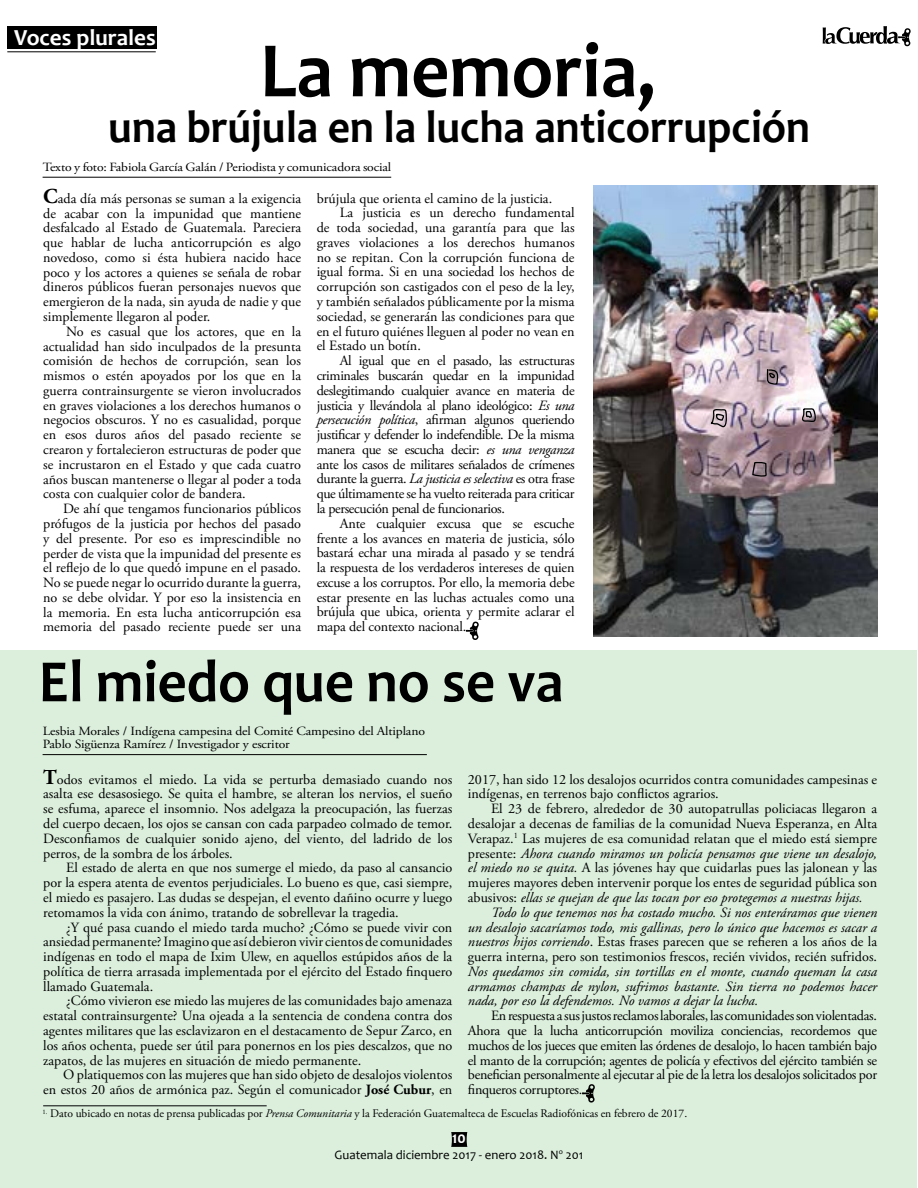
<style>
.page{position:relative;width:918px;height:1188px;background:#fff}
.page>*{position:absolute;margin:0;border:0;box-sizing:border-box;transform-origin:0 0}
.t1{font:700 79.35px "Candara";color:#000;scale:.94 1}
.t2{font:700 60.6px "Candara";color:#000;scale:.94 1}
.t3{font:700 46.35px "Candara";color:#000;scale:.94 1}
.t4{font:700 23.1px "Candara";color:#fff}
.t5{font:700 16.65px "Candara";color:#fff;scale:.92 1}
.t6{font:14.1px/14.9px "Adobe Garamond Pro";color:#000;text-align:justify}
.t7{font:14.1px "Adobe Garamond Pro";letter-spacing:-.025em;color:#000}
.t8{font:italic 14.1px/14.9px "Adobe Garamond Pro";color:#000;text-align:justify}
.t9{font:12.9px "Candara";color:#000}
.t10{font:12.6px/13.2px "Adobe Garamond Pro";letter-spacing:-.01em;color:#000;scale:1.09 1}
.t11{font:11.55px "Adobe Garamond Pro";color:#000}
.s1{font-weight:700;font-size:21.15px}
.s2{font-style:italic}
.s3{font-weight:700}
.s4{font-style:normal}
</style>
<div class="page">
<div style="left:1px;top:650px;width:916px;height:537px;background:#dbefdc"></div>
<hr style="left:43px;top:177px;width:348px;height:1px;background:#000">
<hr style="left:43px;top:754px;width:384px;height:1px;background:#000">
<div style="left:7px;top:26px;width:149px;height:23px;background:#000"></div>
<hr style="left:7px;top:51px;width:149px;height:1px;background:#000">
<svg style="left:823px;top:26px;width:88px;height:21px"></svg>
<svg style="left:451px;top:1132px;width:16px;height:15px"></svg>
<svg style="left:582px;top:1084px;width:13px;height:19px"></svg>
<img style="left:594px;top:185px;width:283px;height:451px">
<svg style="left:466px;top:621px;width:13px;height:19px"></svg>
<hr style="left:43px;top:1105px;width:224px;height:1px;background:#000">
<svg style="left:752px;top:461px;width:15px;height:16px"></svg>
<svg style="left:709px;top:407px;width:19px;height:24px"></svg>
<svg style="left:766px;top:368px;width:12px;height:17px"></svg>
<svg style="left:802px;top:407px;width:16px;height:16px"></svg>
<h3 class="t4" style="left:14px;top:23px;width:143px">Voces plurales</h3>
<h1 class="t1" style="left:260px;top:21px;width:423px">La memoria,</h1>
<h3 class="t3" style="left:108px;top:98px;width:748px">una brújula en la lucha anticorrupción</h3>
<p class="t10" style="left:43px;top:161px;width:321px">Texto y foto: Fabiola García Galán / Periodista y comunicadora social</p>
<p class="t6" style="left:43px;top:191px;width:259px"><span class="s1">C</span>ada día más personas se suman a la exigencia de acabar con la impunidad que mantiene desfalcado al Estado de Guatemala. Pareciera que hablar de lucha anticorrupción es algo novedoso, como si ésta hubiera nacido hace poco y los actores a quienes se señala de robar dineros públicos fueran personajes nuevos que emergieron de la nada, sin ayuda de nadie y que simplemente llegaron al poder.</p>
<p class="t6" style="left:43px;top:324px;width:259px;text-indent:23px">No es casual que los actores, que en la actualidad han sido inculpados de la presunta comisión de hechos de corrupción, sean los mismos o estén apoyados por los que en la guerra contrainsurgente se vieron involucrados en graves violaciones a los derechos humanos o negocios obscuros. Y no es casualidad, porque en esos duros años del pasado reciente se crearon y fortalecieron estructuras de poder que se incrustaron en el Estado y que cada cuatro años buscan mantenerse o llegar al poder a toda costa con cualquier color de bandera.</p>
<p class="t6" style="left:43px;top:502px;width:259px;text-indent:20px">De ahí que tengamos funcionarios públicos prófugos de la justicia por hechos del pasado y del presente. Por eso es imprescindible no perder de vista que la impunidad del presente es el reflejo de lo que quedó impune en el pasado.<br>No se puede negar lo ocurrido durante la guerra, no se debe olvidar. Y por eso la insistencia en la memoria. En esta lucha anticorrupción esa memoria del pasado reciente puede ser una</p>
<p class="t6" style="left:317px;top:191px;width:237px">brújula que orienta el camino de la justicia.</p>
<p class="t6" style="left:340px;top:206px;width:236px">La justicia es un derecho fundamental</p>
<p class="t6" style="left:317px;top:221px;width:259px">de toda sociedad, una garantía para que las</p>
<p class="t6" style="left:317px;top:236px;width:259px">graves violaciones a los derechos humanos</p>
<p class="t6" style="left:317px;top:250px;width:259px">no se repitan. Con la corrupción funciona de</p>
<p class="t6" style="left:317px;top:265px;width:259px">igual forma. Si en una sociedad los hechos de</p>
<p class="t6" style="left:317px;top:280px;width:259px">corrupción son castigados con el peso de la ley,</p>
<p class="t6" style="left:317px;top:295px;width:259px">y también señalados públicamente por la misma</p>
<p class="t6" style="left:317px;top:309px;width:259px">sociedad, se generarán las condiciones para que</p>
<p class="t6" style="left:317px;top:324px;width:259px">en el futuro quiénes lleguen al poder no vean en</p>
<p class="t6" style="left:317px;top:339px;width:106px">el Estado un botín.</p>
<p class="t7" style="left:340px;top:352px;width:236px">Al igual que en el pasado, las estructuras</p>
<p class="t7" style="left:317px;top:367px;width:259px">criminales buscarán quedar en la impunidad</p>
<p class="t7" style="left:317px;top:382px;width:259px">deslegitimando cualquier avance en materia de</p>
<p class="t7" style="left:317px;top:397px;width:259px">justicia y llevándola al plano ideológico: <span class="s2">Es una</span></p>
<p class="t7" style="left:317px;top:411px;width:259px"><span class="s2">persecución política</span>, afirman algunos queriendo</p>
<p class="t7" style="left:317px;top:426px;width:259px">justificar y defender lo indefendible. De la misma</p>
<p class="t7" style="left:317px;top:441px;width:259px">manera que se escucha decir: <span class="s2">es una venganza</span></p>
<p class="t7" style="left:317px;top:456px;width:259px">ante los casos de militares señalados de crímenes</p>
<p class="t7" style="left:317px;top:470px;width:259px">durante la guerra. <span class="s2">La justicia es selectiva</span> es otra frase</p>
<p class="t7" style="left:317px;top:485px;width:259px">que últimamente se ha vuelto reiterada para criticar</p>
<p class="t7" style="left:317px;top:500px;width:190px">la persecución penal de funcionarios.</p>
<p class="t6" style="left:340px;top:516px;width:236px">Ante cualquier excusa que se escuche</p>
<p class="t6" style="left:317px;top:531px;width:259px">frente a los avances en materia de justicia, sólo</p>
<p class="t6" style="left:317px;top:546px;width:259px">bastará echar una mirada al pasado y se tendrá</p>
<p class="t6" style="left:317px;top:561px;width:259px">la respuesta de los verdaderos intereses de quien</p>
<p class="t6" style="left:317px;top:576px;width:259px">excuse a los corruptos. Por ello, la memoria debe</p>
<p class="t6" style="left:317px;top:590px;width:259px">estar presente en las luchas actuales como una</p>
<p class="t6" style="left:317px;top:605px;width:259px">brújula que ubica, orienta y permite aclarar el</p>
<p class="t6" style="left:317px;top:620px;width:151px">mapa del contexto nacional.</p>
<h2 class="t2" style="left:39px;top:644px;width:560px">El miedo que no se va</h2>
<p class="t10" style="left:43px;top:725px;width:352px">Lesbia Morales / Indígena campesina del Comité Campesino del Altiplano<br>Pablo Sigüenza Ramírez / Investigador y escritor</p>
<p class="t6" style="left:43px;top:772px;width:411px"><span class="s1">T</span>odos evitamos el miedo. La vida se perturba demasiado cuando nos asalta ese desasosiego. Se quita el hambre, se alteran los nervios, el sueño se esfuma, aparece el insomnio. Nos adelgaza la preocupación, las fuerzas del cuerpo decaen, los ojos se cansan con cada parpadeo colmado de temor.<br>Desconfiamos de cualquier sonido ajeno, del viento, del ladrido de los perros, de la sombra de los árboles.</p>
<p class="t6" style="left:43px;top:861px;width:411px;text-indent:23px">El estado de alerta en que nos sumerge el miedo, da paso al cansancio por la espera atenta de eventos perjudiciales. Lo bueno es que, casi siempre, el miedo es pasajero. Las dudas se despejan, el evento dañino ocurre y luego retomamos la vida con ánimo, tratando de sobrellevar la tragedia.</p>
<p class="t6" style="left:43px;top:920px;width:411px;text-indent:23px">¿Y qué pasa cuando el miedo tarda mucho? ¿Cómo se puede vivir con ansiedad permanente? Imagino que así debieron vivir cientos de comunidades indígenas en todo el mapa de Ixim Ulew, en aquellos estúpidos años de la política de tierra arrasada implementada por el ejército del Estado finquero llamado Guatemala.</p>
<p class="t6" style="left:43px;top:994px;width:411px;text-indent:23px">¿Cómo vivieron ese miedo las mujeres de las comunidades bajo amenaza estatal contrainsurgente? Una ojeada a la sentencia de condena contra dos agentes militares que las esclavizaron en el destacamento de Sepur Zarco, en los años ochenta, puede ser útil para ponernos en los pies descalzos, que no zapatos, de las mujeres en situación de miedo permanente.</p>
<p class="t6" style="left:43px;top:1068px;width:411px;text-align:right">O platiquemos con las mujeres que han sido objeto de desalojos violentos<br>en estos 20 años de armónica paz. Según el comunicador <span class="s3">José Cubur</span>, en</p>
<p class="t6" style="left:468px;top:772px;width:411px">2017, han sido 12 los desalojos ocurridos contra comunidades campesinas e indígenas, en terrenos bajo conflictos agrarios.</p>
<p class="t6" style="left:468px;top:802px;width:411px;text-indent:23px">El 23 de febrero, alrededor de 30 autopatrullas policiacas llegaron a desalojar a decenas de familias de la comunidad Nueva Esperanza, en Alta Verapaz.<sup>1</sup> Las mujeres de esa comunidad relatan que el miedo está siempre presente: <span class="s2">Ahora cuando miramos un policía pensamos que viene un desalojo, el miedo no se quita.</span> A las jóvenes hay que cuidarlas pues las jalonean y las mujeres mayores deben intervenir porque los entes de seguridad pública son abusivos: <span class="s2">ellas se quejan de que las tocan por eso protegemos a nuestras hijas.</span></p>
<p class="t8" style="left:468px;top:905px;width:411px;text-indent:23px">Todo lo que tenemos nos ha costado mucho. Si nos enteráramos que vienen un desalojo sacaríamos todo, mis gallinas, pero lo único que hacemos es sacar a nuestros hijos corriendo<span class="s4">. Estas frases parecen que se refieren a los años de la guerra interna, pero son testimonios frescos, recién vividos, recién sufridos.</span></p>
<p class="t8" style="left:468px;top:964px;width:411px">Nos quedamos sin comida, sin tortillas en el monte, cuando queman la casa armamos champas de nylon, sufrimos bastante. Sin tierra no podemos hacer nada, por eso la defendemos. No vamos a dejar la lucha.</p>
<p class="t6" style="left:468px;top:1009px;width:411px;text-indent:23px">En respuesta a sus justos reclamos laborales, las comunidades son violentadas.<br>Ahora que la lucha anticorrupción moviliza conciencias, recordemos que muchos de los jueces que emiten las órdenes de desalojo, lo hacen también bajo el manto de la corrupción; agentes de policía y efectivos del ejército también se benefician personalmente al ejecutar al pie de la letra los desalojos solicitados por finqueros corruptores.</p>
<p class="t11" style="left:43px;top:1107px;width:646px"><sup>1.</sup> Dato ubicado en notas de prensa publicadas por <span class="s2">Prensa Comunitaria</span> y la Federación Guatemalteca de Escuelas Radiofónicas en febrero de 2017.</p>
<p class="t5" style="left:452px;top:1128px;width:16px">10</p>
<p class="t9" style="left:335px;top:1146px;width:250px">Guatemala diciembre 2017 - enero 2018. N<sup>o</sup> 201</p>
</div>
